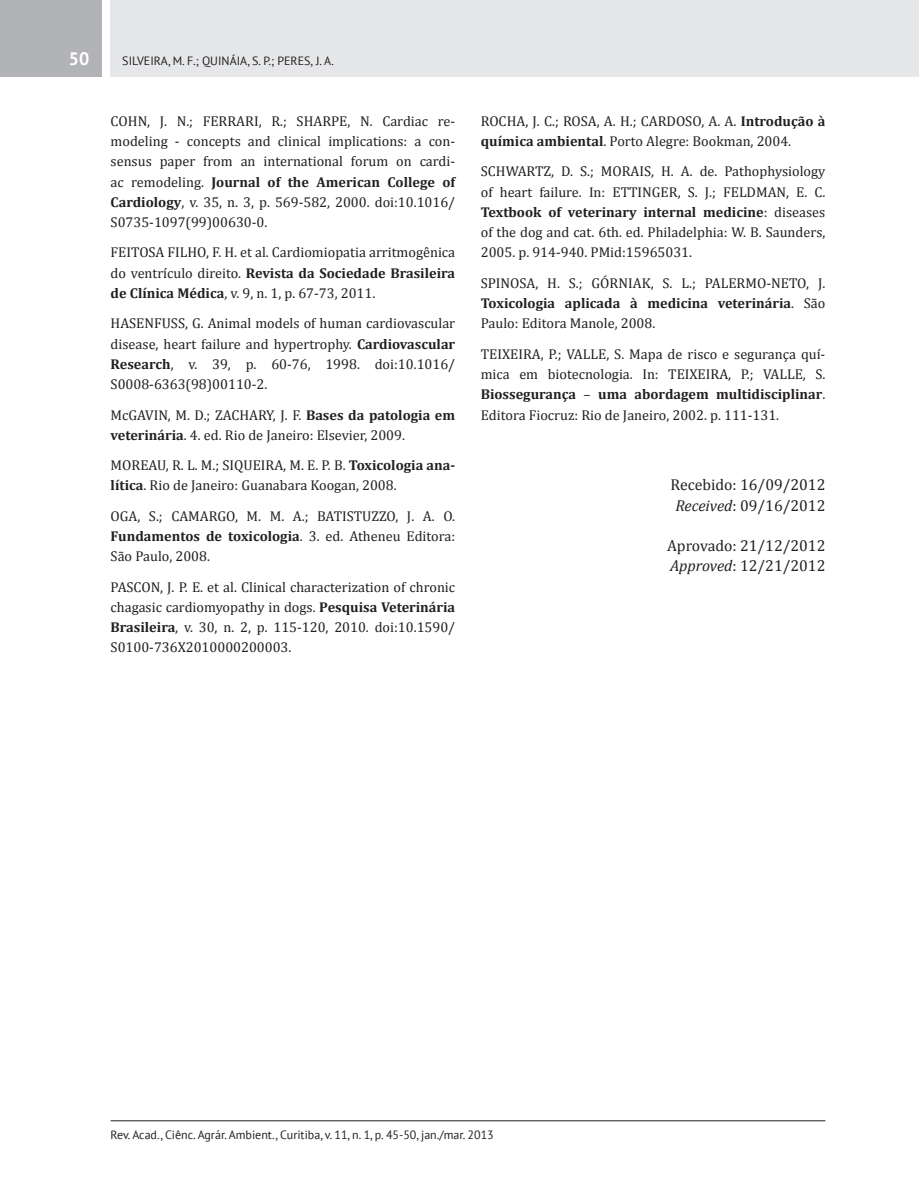
<style>
.page{position:relative;width:919px;height:1191px;background:#fff}
.page>*{position:absolute;margin:0;border:0;box-sizing:border-box;transform-origin:0 0}
.t1{font:700 18px "PT Sans";color:#fff}
.Corpo_de_texto_-_Dir{font:15.75px "Cambria";color:#231f20}
.Referências{font:14.25px/20.2px "Cambria";color:#231f20;text-align:justify}
.t2{font:12px "PT Sans";color:#231f20}
.s1{font-weight:700}
.s2{font-style:italic}
</style>
<div class="page">
<div style="left:111px;top:0;width:807px;height:77px;background:#e6e7e9"></div>
<div style="left:0;top:0;width:102px;height:77px;background:#b2b3b7"></div>
<hr style="left:111px;top:1120px;width:714px;height:1px;background:#231f20">
<p class="t1" style="left:69px;top:47px;width:22px">50</p>
<p class="t2" style="left:122px;top:53px;width:213px">SILVEIRA, M. F.; QUINÁIA, S. P.; PERES, J. A.</p>
<p class="Referências" style="left:111px;top:111px;width:346px">COHN, J. N.; FERRARI, R.; SHARPE, N. Cardiac re&shy;modeling - concepts and clinical implications: a con&shy;sensus paper from an international forum on cardi&shy;ac remodeling. <span class="s1">Journal of the American College of Cardiology</span>, v. 35, n. 3, p. 569-582, 2000. doi:10.1016/ S0735-1097(99)00630-0.</p>
<p class="Referências" style="left:111px;top:242px;width:346px">FEITOSA FILHO, F. H. et al. Cardiomiopatia arritmogênica do ventrículo direito. <span class="s1">Revista da Sociedade Brasileira de Clínica Médica</span>, v. 9, n. 1, p. 67-73, 2011.</p>
<p class="Referências" style="left:111px;top:313px;width:346px">HASENFUSS, G. Animal models of human cardiovascular disease, heart failure and hypertrophy. <span class="s1">Cardiovascular Research</span>, v. 39, p. 60-76, 1998. doi:10.1016/ S0008-6363(98)00110-2.</p>
<p class="Referências" style="left:111px;top:404px;width:346px">McGAVIN, M. D.; ZACHARY, J. F. <span class="s1">Bases da patologia em veterinária</span>. 4. ed. Rio de Janeiro: Elsevier, 2009.</p>
<p class="Referências" style="left:111px;top:455px;width:346px">MOREAU, R. L. M.; SIQUEIRA, M. E. P. B. <span class="s1">Toxicologia ana&shy;lítica</span>. Rio de Janeiro: Guanabara Koogan, 2008.</p>
<p class="Referências" style="left:111px;top:506px;width:346px">OGA, S.; CAMARGO, M. M. A.; BATISTUZZO, J. A. O.<br><span class="s1">Fundamentos de toxicologia</span>. 3. ed. Atheneu Editora:<br>São Paulo, 2008.</p>
<p class="Referências" style="left:111px;top:576px;width:346px">PASCON, J. P. E. et al. Clinical characterization of chronic chagasic cardiomyopathy in dogs. <span class="s1">Pesquisa Veterinária Brasileira</span>, v. 30, n. 2, p. 115-120, 2010. doi:10.1590/ S0100-736X2010000200003.</p>
<p class="Referências" style="left:480px;top:111px;width:346px">ROCHA, J. C.; ROSA, A. H.; CARDOSO, A. A. <span class="s1">Introdução à química ambiental</span>. Porto Alegre: Bookman, 2004.</p>
<p class="Referências" style="left:480px;top:161px;width:346px">SCHWARTZ, D. S.; MORAIS, H. A. de. Pathophysiology of heart failure. In: ETTINGER, S. J.; FELDMAN, E. C.<br><span class="s1">Textbook of veterinary internal medicine</span>: diseases of the dog and cat. 6th. ed. Philadelphia: W. B. Saunders, 2005. p. 914-940. PMid:15965031.</p>
<p class="Referências" style="left:480px;top:273px;width:346px">SPINOSA, H. S.; GÓRNIAK, S. L.; PALERMO-NETO, J.<br><span class="s1">Toxicologia aplicada à medicina veterinária</span>. São Paulo: Editora Manole, 2008.</p>
<p class="Referências" style="left:480px;top:344px;width:346px">TEIXEIRA, P.; VALLE, S. Mapa de risco e segurança quí&shy;mica em biotecnologia. In: TEIXEIRA, P.; VALLE, S.<br><span class="s1">Biossegurança</span> – <span class="s1">uma abordagem multidisciplinar</span>.<br>Editora Fiocruz: Rio de Janeiro, 2002. p. 111-131.</p>
<p class="Corpo_de_texto_-_Dir" style="left:670px;top:476px;width:156px">Recebido: 16/09/2012</p>
<p class="Corpo_de_texto_-_Dir" style="left:675px;top:496px;width:151px"><span class="s2">Received</span>: 09/16/2012</p>
<p class="Corpo_de_texto_-_Dir" style="left:667px;top:536px;width:160px">Aprovado: 21/12/2012</p>
<p class="Corpo_de_texto_-_Dir" style="left:670px;top:557px;width:157px"><span class="s2">Approved</span>: 12/21/2012</p>
<p class="t2" style="left:111px;top:1126px;width:384px">Rev. Acad., Ciênc. Agrár. Ambient., Curitiba, v. 11, n. 1, p. 45-50, jan./mar. 2013</p>
</div>
